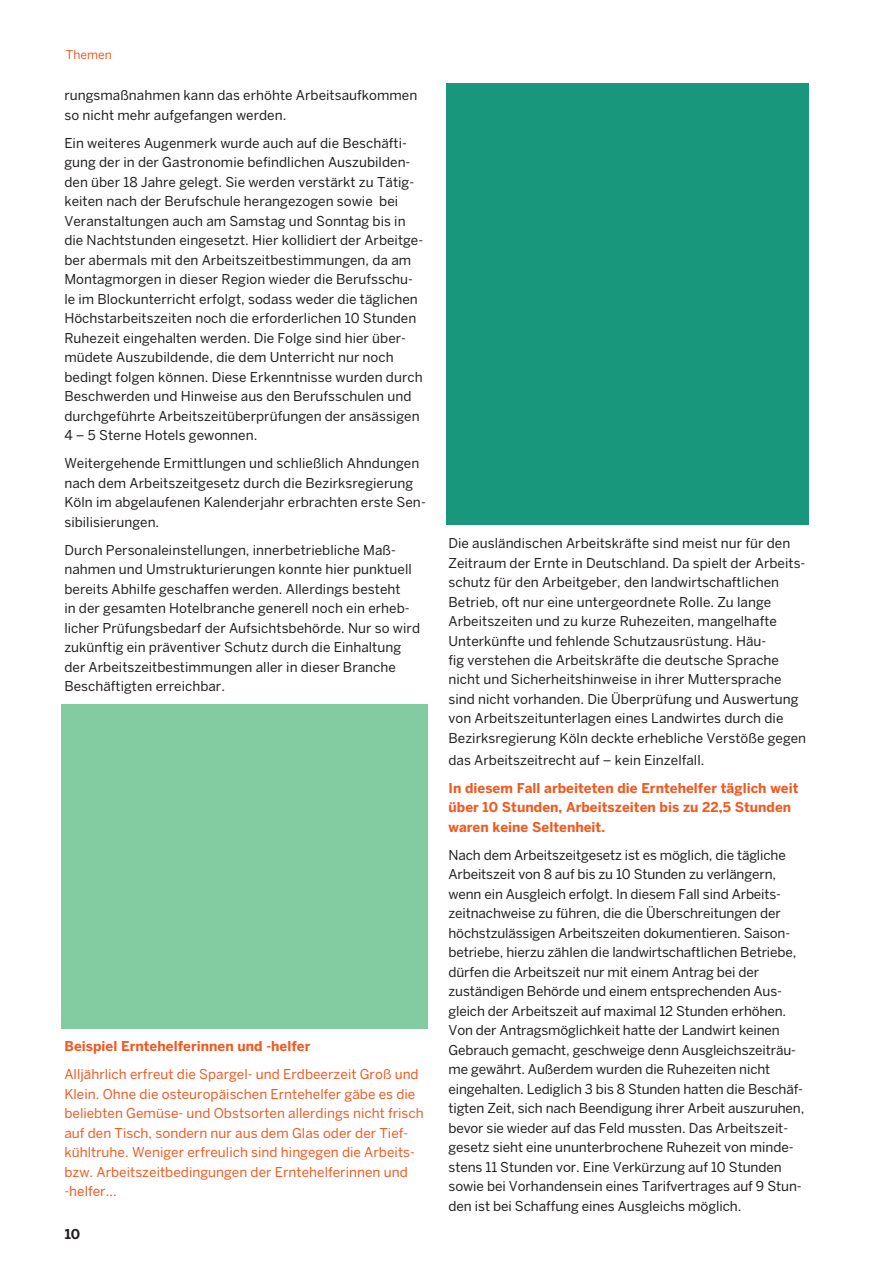
<style>
.page{position:relative;width:893px;height:1263px;background:#fff}
.page>*{position:absolute;margin:0;border:0;box-sizing:border-box;transform-origin:0 0}
.t1{font:13.5px/19.5px "Benton Sans";letter-spacing:.005em;color:#231f20}
.t2{font:13.5px/19.5px "Benton Sans";letter-spacing:.005em;color:#f15921}
.t3{font:700 13.5px/19.5px "Benton Sans";letter-spacing:.005em;color:#f15921}
.t4{font:700 13.5px "Benton Sans";color:#231f20}
.t5{font:12px "Benton Sans";color:#f15921}
</style>
<div class="page">
<div style="left:446px;top:84px;width:363px;height:441px;background:#19977d"></div>
<div style="left:61px;top:705px;width:367px;height:324px;background:#83cba0"></div>
<p class="t5" style="left:66px;top:48px;width:47px">Themen</p>
<p class="t1" style="left:64px;top:85px;width:354px">rungsmaßnahmen kann das erhöhte Arbeitsaufkommen so nicht mehr aufgefangen werden.</p>
<p class="t1" style="left:64px;top:133px;width:360px">Ein weiteres Augenmerk wurde auch auf die Beschäfti&shy;gung der in der Gastronomie befindlichen Auszubilden&shy;den über 18 Jahre gelegt. Sie werden verstärkt zu Tätig&shy;keiten nach der Berufschule herangezogen sowie bei Veranstaltungen auch am Samstag und Sonntag bis in die Nachtstunden eingesetzt. Hier kollidiert der Arbeitge&shy;ber abermals mit den Arbeitszeitbestimmungen, da am Montagmorgen in dieser Region wieder die Berufsschu&shy;le im Blockunterricht erfolgt, sodass weder die täglichen Höchstarbeitszeiten noch die erforderlichen 10 Stunden Ruhezeit eingehalten werden. Die Folge sind hier über&shy;müdete Auszubildende, die dem Unterricht nur noch bedingt folgen können. Diese Erkenntnisse wurden durch Beschwerden und Hinweise aus den Berufsschulen und durchgeführte Arbeitszeitüberprüfungen der ansässigen 4 – 5 Sterne Hotels gewonnen.</p>
<p class="t1" style="left:64px;top:453px;width:363px">Weitergehende Ermittlungen und schließlich Ahndungen nach dem Arbeitszeitgesetz durch die Bezirksregierung Köln im abgelaufenen Kalenderjahr erbrachten erste Sen&shy;sibilisierungen.</p>
<p class="t1" style="left:64px;top:540px;width:357px">Durch Personaleinstellungen, innerbetriebliche Maß&shy;nahmen und Umstrukturierungen konnte hier punktuell bereits Abhilfe geschaffen werden. Allerdings besteht<br>in der gesamten Hotelbranche generell noch ein erheb&shy;licher Prüfungsbedarf der Aufsichtsbehörde. Nur so wird zukünftig ein präventiver Schutz durch die Einhaltung der Arbeitszeitbestimmungen aller in dieser Branche Beschäftigten erreichbar.</p>
<p class="t3" style="left:64px;top:1036px;width:248px">Beispiel Erntehelferinnen und -helfer</p>
<p class="t2" style="left:64px;top:1064px;width:361px">Alljährlich erfreut die Spargel- und Erdbeerzeit Groß und Klein. Ohne die osteuropäischen Erntehelfer gäbe es die beliebten Gemüse- und Obstsorten allerdings nicht frisch auf den Tisch, sondern nur aus dem Glas oder der Tief&shy;kühltruhe. Weniger erfreulich sind hingegen die Arbeits&shy;bzw. Arbeitszeitbedingungen der Erntehelferinnen und -helfer…</p>
<p class="t4" style="left:65px;top:1226px;width:17px">10</p>
<p class="t1" style="left:448px;top:533px;width:359px">Die ausländischen Arbeitskräfte sind meist nur für den Zeitraum der Ernte in Deutschland. Da spielt der Arbeits&shy;schutz für den Arbeitgeber, den landwirtschaftlichen Betrieb, oft nur eine untergeordnete Rolle. Zu lange Arbeitszeiten und zu kurze Ruhezeiten, mangelhafte Unterkünfte und fehlende Schutzausrüstung. Häu-<br>fig verstehen die Arbeitskräfte die deutsche Sprache nicht und Sicherheitshinweise in ihrer Muttersprache sind nicht vorhanden. Die Überprüfung und Auswertung von Arbeitszeitunterlagen eines Landwirtes durch die Bezirksregierung Köln deckte erhebliche Verstöße gegen</p>
<p class="t1" style="left:448px;top:750px;width:257px">das Arbeitszeitrecht auf – kein Einzelfall.</p>
<p class="t3" style="left:448px;top:778px;width:351px">In diesem Fall arbeiteten die Erntehelfer täglich weit über 10 Stunden, Arbeitszeiten bis zu 22,5 Stunden waren keine Seltenheit.</p>
<p class="t1" style="left:448px;top:845px;width:357px">Nach dem Arbeitszeitgesetz ist es möglich, die tägliche Arbeitszeit von 8 auf bis zu 10 Stunden zu verlängern, wenn ein Ausgleich erfolgt. In diesem Fall sind Arbeits&shy;zeitnachweise zu führen, die die Überschreitungen der höchstzulässigen Arbeitszeiten dokumentieren. Saison&shy;betriebe, hierzu zählen die landwirtschaftlichen Betriebe, dürfen die Arbeitszeit nur mit einem Antrag bei der zuständigen Behörde und einem entsprechenden Aus&shy;gleich der Arbeitszeit auf maximal 12 Stunden erhöhen.<br>Von der Antragsmöglichkeit hatte der Landwirt keinen Gebrauch gemacht, geschweige denn Ausgleichszeiträu&shy;me gewährt. Außerdem wurden die Ruhezeiten nicht eingehalten. Lediglich 3 bis 8 Stunden hatten die Beschäf&shy;tigten Zeit, sich nach Beendigung ihrer Arbeit auszuruhen, bevor sie wieder auf das Feld mussten. Das Arbeitszeit&shy;gesetz sieht eine ununterbrochene Ruhezeit von minde&shy;stens 11 Stunden vor. Eine Verkürzung auf 10 Stunden sowie bei Vorhandensein eines Tarifvertrages auf 9 Stun&shy;den ist bei Schaffung eines Ausgleichs möglich.</p>
</div>
